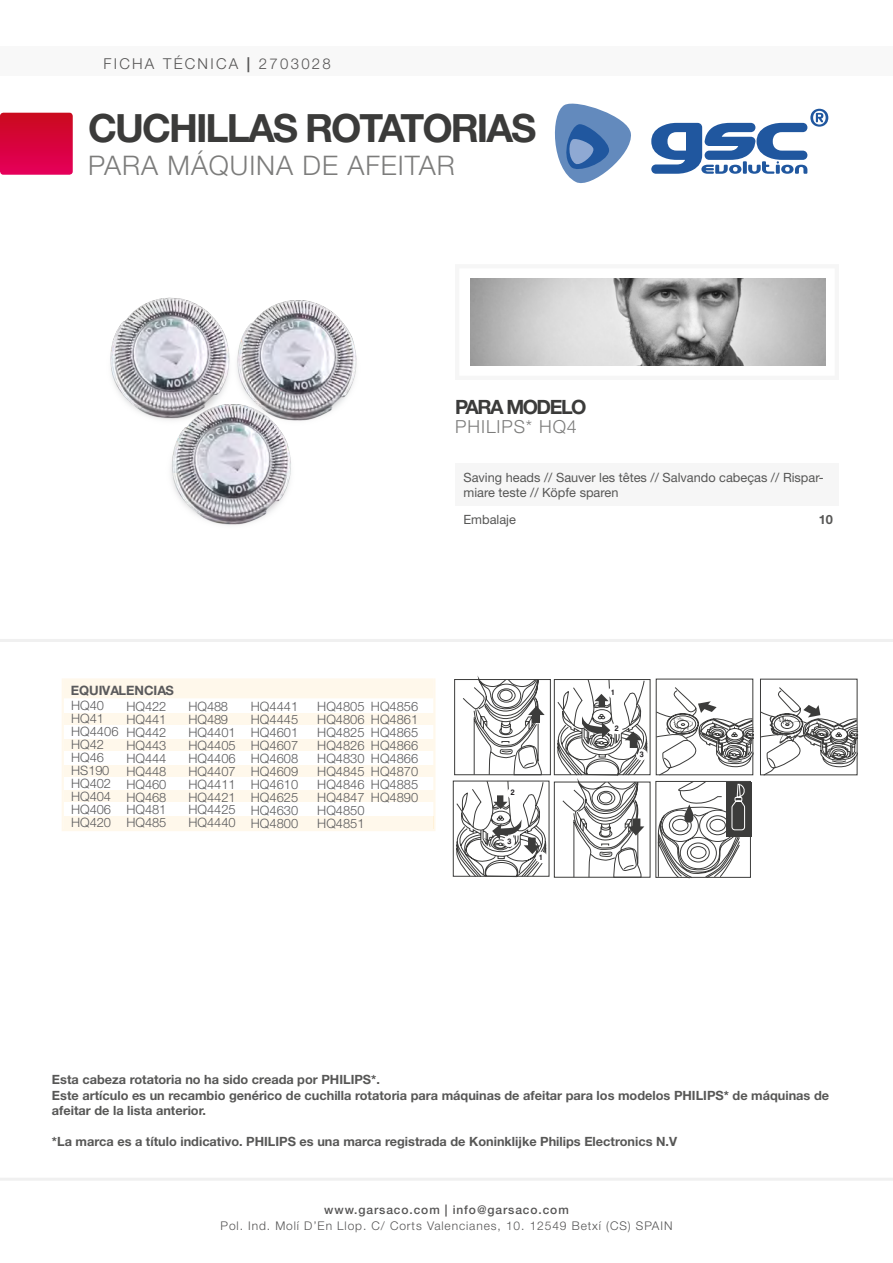
<style>
.page{position:relative;width:893px;height:1263px;background:#fff}
.page>*{position:absolute;margin:0;border:0;box-sizing:border-box;transform-origin:0 0}
.t1{font:700 39px "Helvetica Neue";letter-spacing:-.05em;color:#3b3b3a}
.t2{font:300 27px "Helvetica Neue";letter-spacing:.035em;color:#7c7c7b}
.t3{font:700 19.65px "Helvetica Neue";letter-spacing:-.075em;color:#3b3b3a}
.t4{font:300 18px "Helvetica Neue";letter-spacing:.05em;color:#7c7c7b}
.t5{font:300 15px "Helvetica Neue";letter-spacing:.15em;color:#565555}
.t6{font:300 12.9px/12.9px "Helvetica Neue";color:#5a5a5c;text-align:justify}
.t7{font:700 12.9px "Helvetica Neue";color:#5a5a5c}
.t8{font:700 12.75px/15.3px "Helvetica Neue";color:#575756}
.t9{font:12.75px/15.3px "Helvetica Neue";color:#575756}
.t10{font:300 12px "Helvetica Neue";letter-spacing:.075em;color:#565555}
.t11{font:500 12px "Helvetica Neue";letter-spacing:.075em;color:#565555}
.t12{font:8.1px "Coolvetica Rg";color:#1b181c}
.s1{font-weight:700}
</style>
<div class="page">
<svg style="left:651px;top:109px;width:177px;height:65px"></svg>
<svg style="left:554px;top:103px;width:77px;height:81px"></svg>
<hr style="left:0;top:1178px;width:893px;height:3px;background:#f0f0f0">
<div style="left:0;top:47px;width:893px;height:29px;background:#f8f8f8"></div>
<svg style="left:0;top:113px;width:73px;height:62px;background:#d7063d"></svg>
<img style="left:110px;top:297px;width:247px;height:228px">
<img style="left:470px;top:278px;width:355px;height:88px">
<hr style="left:0;top:639px;width:893px;height:3px;background:#f0f0f0">
<div style="left:455px;top:463px;width:384px;height:43px;background:#f6f6f6"></div>
<div style="left:454px;top:679px;width:97px;height:96px;background:#fff;border:1px solid #3c3c3b"></div>
<svg style="left:554px;top:781px;width:96px;height:97px"></svg>
<svg style="left:554px;top:679px;width:96px;height:96px"></svg>
<svg style="left:555px;top:679px;width:94px;height:199px"></svg>
<svg style="left:453px;top:780px;width:96px;height:97px"></svg>
<svg style="left:454px;top:676px;width:94px;height:202px"></svg>
<div style="left:536px;top:852px;width:11px;height:11px;background:#fff;border-radius:50%"></div>
<div style="left:504px;top:835px;width:11px;height:12px;background:#fff;border-radius:50%"></div>
<svg style="left:655px;top:686px;width:204px;height:193px"></svg>
<svg style="left:62px;top:678px;width:373px;height:153px;fill:#fff8eb"></svg>
<svg style="left:433px;top:816px;width:1px;height:13px"></svg>
<p class="t5" style="left:103px;top:54px;width:229px">FICHA TÉCNICA <span class="s1">|</span> 2703028</p>
<h1 class="t1" style="left:88px;top:103px;width:450px">CUCHILLAS ROTATORIAS</h1>
<h2 class="t2" style="left:88px;top:149px;width:368px">PARA MÁQUINA DE AFEITAR</h2>
<h3 class="t3" style="left:455px;top:395px;width:133px">PARA MODELO</h3>
<h3 class="t4" style="left:455px;top:416px;width:123px">PHILIPS* HQ4</h3>
<p class="t9" style="left:463px;top:470px;width:362px">Saving heads // Sauver les têtes // Salvando cabeças // Rispar&shy;miare teste // Köpfe sparen</p>
<p class="t9" style="left:463px;top:512px;width:54px">Embalaje</p>
<p class="t8" style="left:819px;top:512px;width:16px">10</p>
<p class="t7" style="left:71px;top:682px;width:105px">EQUIVALENCIAS</p>
<p class="t6" style="left:71px;top:699px;width:49px;text-align:left">HQ40<br>HQ41<br>HQ4406<br>HQ42<br>HQ46<br>HS190<br>HQ402<br>HQ404<br>HQ406<br>HQ420</p>
<p class="t6" style="left:126px;top:700px;width:41px">HQ422<br>HQ441<br>HQ442<br>HQ443<br>HQ444<br>HQ448<br>HQ460<br>HQ468<br>HQ481<br>HQ485</p>
<p class="t6" style="left:188px;top:700px;width:49px;text-align:left">HQ488<br>HQ489<br>HQ4401<br>HQ4405<br>HQ4406<br>HQ4407<br>HQ4411<br>HQ4421<br>HQ4425<br>HQ4440</p>
<p class="t6" style="left:251px;top:700px;width:49px">HQ4441<br>HQ4445<br>HQ4601<br>HQ4607<br>HQ4608<br>HQ4609<br>HQ4610<br>HQ4625<br>HQ4630<br>HQ4800</p>
<p class="t6" style="left:317px;top:700px;width:49px">HQ4805<br>HQ4806<br>HQ4825<br>HQ4826<br>HQ4830<br>HQ4845<br>HQ4846<br>HQ4847<br>HQ4850<br>HQ4851</p>
<p class="t6" style="left:371px;top:700px;width:49px">HQ4856<br>HQ4861<br>HQ4865<br>HQ4866<br>HQ4866<br>HQ4870<br>HQ4885<br>HQ4890</p>
<p class="t12" style="left:511px;top:788px;width:5px">2</p>
<p class="t12" style="left:507px;top:836px;width:5px">3</p>
<p class="t12" style="left:540px;top:852px;width:4px">1</p>
<p class="t12" style="left:611px;top:687px;width:4px">1</p>
<p class="t12" style="left:615px;top:723px;width:5px">2</p>
<p class="t12" style="left:640px;top:750px;width:5px">3</p>
<p class="t8" style="left:52px;top:1072px;width:779px">Esta cabeza rotatoria no ha sido creada por PHILIPS*.<br>Este artículo es un recambio genérico de cuchilla rotatoria para máquinas de afeitar para los modelos PHILIPS* de máquinas de afeitar de la lista anterior.</p>
<p class="t8" style="left:52px;top:1133px;width:627px">*La marca es a título indicativo. PHILIPS es una marca registrada de Koninklijke Philips Electronics N.V</p>
<p class="t11" style="left:324px;top:1202px;width:246px">www.garsaco.com | info@garsaco.com</p>
<p class="t10" style="left:221px;top:1219px;width:453px">Pol. Ind. Molí D’En Llop. C/ Corts Valencianes, 10. 12549 Betxí (CS) SPAIN</p>
</div>
